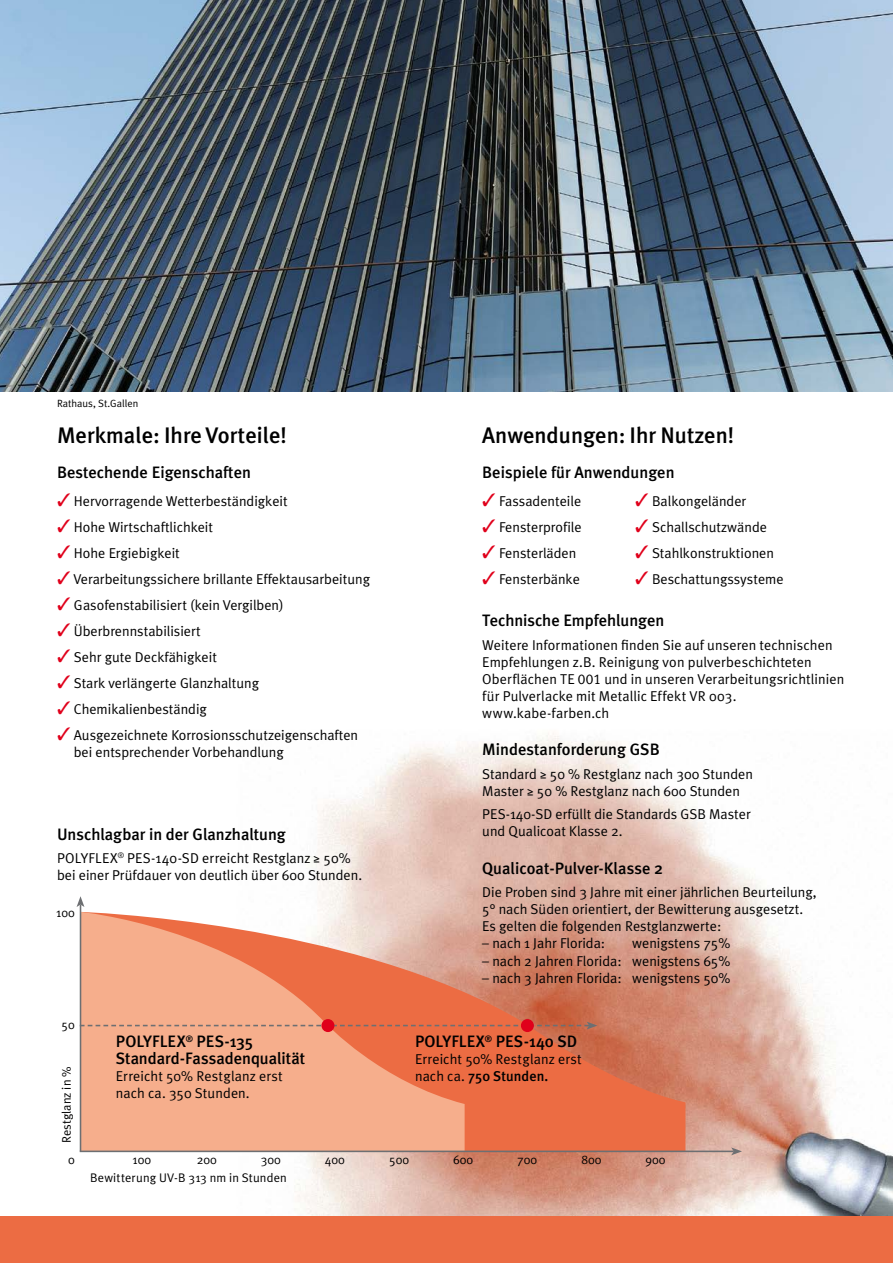
<style>
.page{position:relative;width:893px;height:1263px;background:#fff}
.page>*{position:absolute;margin:0;border:0;box-sizing:border-box;transform-origin:0 0}
.Titel_fk{font:500 22.5px "Meta Plus";color:#000}
.Text_fk{font:500 16.5px/16.5px "Meta Plus";color:#000}
.Untertitel{font:14.25px/17.1px "Meta Plus Normal";color:#000}
.Text_fk-2{font:12.45px "Meta Plus Normal";color:#000}
.Text_fk-3{font:10.5px "Meta Plus Normal";color:#000}
.s1{color:#e0001b}
.s2{font-family:"Meta Plus Normal Caps"}
.s3{font-family:"Meta Plus";font-weight:500}
</style>
<div class="page">
<img style="left:225px;top:733px;width:668px;height:483px">
<img style="left:0;top:0;width:893px;height:391px">
<div style="left:0;top:1216px;width:893px;height:47px;background:#ec6c43"></div>
<svg style="left:465px;top:912px;width:220px;height:238px;background:#db7b5c"></svg>
<svg style="left:81px;top:912px;width:384px;height:238px;background:#f2a383"></svg>
<hr style="left:80px;top:1150px;width:654px;height:2px;background:#6d6f72">
<svg style="left:731px;top:1147px;width:11px;height:8px"></svg>
<svg style="left:81px;top:1022px;width:516px;height:7px;background:#da8768"></svg>
<hr style="left:80px;top:904px;width:1px;height:247px;background:#6d6f72">
<svg style="left:77px;top:896px;width:7px;height:11px"></svg>
<div style="left:521px;top:1019px;width:13px;height:13px;background:#e0001b;border-radius:50%"></div>
<div style="left:321px;top:1019px;width:13px;height:13px;background:#e0001b;border-radius:50%"></div>
<p class="Text_fk-3" style="left:57px;top:397px;width:83px">Rathaus, St.Gallen</p>
<p class="Titel_fk" style="left:57px;top:422px;width:231px">Merkmale: Ihre Vorteile!</p>
<p class="Text_fk" style="left:57px;top:464px;width:195px">Bestechende Eigenschaften</p>
<p class="Untertitel" style="left:57px;top:492px;width:232px"><span class="s1">✓</span> Hervorragende Wetterbeständigkeit</p>
<p class="Untertitel" style="left:57px;top:518px;width:158px"><span class="s1">✓</span> Hohe Wirtschaftlichkeit</p>
<p class="Untertitel" style="left:57px;top:544px;width:124px"><span class="s1">✓</span> Hohe Ergiebigkeit</p>
<p class="Untertitel" style="left:57px;top:570px;width:315px"><span class="s1">✓</span> Verarbeitungssichere brillante Effektausarbeitung</p>
<p class="Untertitel" style="left:57px;top:596px;width:228px"><span class="s1">✓</span> Gasofenstabilisiert (kein Vergilben)</p>
<p class="Untertitel" style="left:57px;top:622px;width:145px"><span class="s1">✓</span> Überbrennstabilisiert</p>
<p class="Untertitel" style="left:57px;top:648px;width:161px"><span class="s1">✓</span> Sehr gute Deckfähigkeit</p>
<p class="Untertitel" style="left:57px;top:674px;width:204px"><span class="s1">✓</span> Stark verlängerte Glanzhaltung</p>
<p class="Untertitel" style="left:57px;top:700px;width:151px"><span class="s1">✓</span> Chemikalienbeständig</p>
<p class="Untertitel" style="left:74px;top:726px;width:286px;text-indent:-17px"><span class="s1">✓</span> Ausgezeichnete Korrosionsschutzeigenschaften bei entsprechender Vorbehandlung</p>
<p class="Text_fk" style="left:57px;top:825px;width:230px">Unschlagbar in der Glanzhaltung</p>
<p class="Untertitel" style="left:57px;top:849px;width:307px">POLYFLEX<sup>®</sup> PES-140-SD erreicht Restglanz ≥ 50% bei einer Prüfdauer von deutlich über 600 Stunden.</p>
<p class="Text_fk-2" style="left:56px;top:905px;width:20px">100</p>
<p class="Text_fk-2" style="left:61px;top:1017px;width:15px">50</p>
<p class="Text_fk-2" style="left:59px;top:1143px;width:78px;rotate:-90deg">Restglanz in %</p>
<p class="Text_fk" style="left:116px;top:1033px;width:191px">POLYFLEX<sup>®</sup> PES-135<br>Standard-Fassadenqualität</p>
<p class="Untertitel" style="left:116px;top:1067px;width:168px">Erreicht 50% Restglanz erst nach ca. 350 Stunden.</p>
<p class="Titel_fk" style="left:482px;top:422px;width:253px">Anwendungen: Ihr Nutzen!</p>
<p class="Text_fk" style="left:482px;top:464px;width:194px">Beispiele für Anwendungen</p>
<p class="Untertitel" style="left:482px;top:492px;width:100px"><span class="s1">✓</span> Fassadenteile</p>
<p class="Untertitel" style="left:635px;top:492px;width:113px"><span class="s1">✓</span> Balkongeländer</p>
<p class="Untertitel" style="left:482px;top:518px;width:101px"><span class="s1">✓</span> Fensterprofile</p>
<p class="Untertitel" style="left:635px;top:518px;width:133px"><span class="s1">✓</span> Schallschutzwände</p>
<p class="Untertitel" style="left:482px;top:544px;width:96px"><span class="s1">✓</span> Fensterläden</p>
<p class="Untertitel" style="left:635px;top:544px;width:140px"><span class="s1">✓</span> Stahlkonstruktionen</p>
<p class="Untertitel" style="left:482px;top:570px;width:99px"><span class="s1">✓</span> Fensterbänke</p>
<p class="Untertitel" style="left:635px;top:570px;width:150px"><span class="s1">✓</span> Beschattungssysteme</p>
<p class="Text_fk" style="left:482px;top:612px;width:183px">Technische Empfehlungen</p>
<p class="Untertitel" style="left:482px;top:636px;width:363px">Weitere Informationen finden Sie auf unseren technischen Empfehlungen z.B. Reinigung von pulverbeschichteten Oberflächen TE <span class="s2">001</span> und in unseren Verarbeitungsrichtlinien für Pulverlacke mit Metallic Effekt VR 003.</p>
<p class="Untertitel" style="left:482px;top:704px;width:129px">www.kabe-farben.ch</p>
<p class="Text_fk" style="left:482px;top:741px;width:179px">Mindestanforderung GSB</p>
<p class="Untertitel" style="left:482px;top:765px;width:272px">Standard ≥ 50 % Restglanz nach 300 Stunden</p>
<p class="Untertitel" style="left:482px;top:782px;width:259px">Master ≥ 50 % Restglanz nach 600 Stunden</p>
<p class="Untertitel" style="left:482px;top:805px;width:270px">PES-140-SD erfüllt die Standards GSB Master und Qualicoat Klasse 2.</p>
<p class="Text_fk" style="left:482px;top:859px;width:182px">Qualicoat-Pulver-Klasse 2</p>
<p class="Untertitel" style="left:482px;top:883px;width:336px">Die Proben sind 3 Jahre mit einer jährlichen Beurteilung,<br>5° nach Süden orientiert, der Bewitterung ausgesetzt.<br>Es gelten die folgenden Restglanzwerte:</p>
<p class="Untertitel" style="left:482px;top:935px;width:124px">– nach 1 Jahr Florida:</p>
<p class="Untertitel" style="left:632px;top:935px;width:100px">wenigstens 75%</p>
<p class="Untertitel" style="left:482px;top:952px;width:250px">– nach 2 Jahren Florida: wenigstens 65%</p>
<p class="Untertitel" style="left:482px;top:969px;width:250px">– nach 3 Jahren Florida: wenigstens 50%</p>
<p class="Text_fk" style="left:415px;top:1033px;width:164px">POLYFLEX<sup>®</sup> PES-140 SD</p>
<p class="Untertitel" style="left:415px;top:1050px;width:168px">Erreicht 50% Restglanz erst nach ca. <span class="s3">750 Stunden.</span></p>
<p class="Text_fk-2" style="left:68px;top:1152px;width:8px">0</p>
<p class="Text_fk-2" style="left:133px;top:1152px;width:20px">100</p>
<p class="Text_fk-2" style="left:197px;top:1152px;width:22px">200</p>
<p class="Text_fk-2" style="left:261px;top:1152px;width:22px">300</p>
<p class="Text_fk-2" style="left:325px;top:1152px;width:22px">400</p>
<p class="Text_fk-2" style="left:389px;top:1152px;width:22px">500</p>
<p class="Text_fk-2" style="left:453px;top:1152px;width:22px">600</p>
<p class="Text_fk-2" style="left:517px;top:1152px;width:22px">700</p>
<p class="Text_fk-2" style="left:581px;top:1152px;width:22px">800</p>
<p class="Text_fk-2" style="left:645px;top:1152px;width:22px">900</p>
<p class="Text_fk-2" style="left:90px;top:1171px;width:198px">Bewitterung UV-B 313 nm in Stunden</p>
</div>
